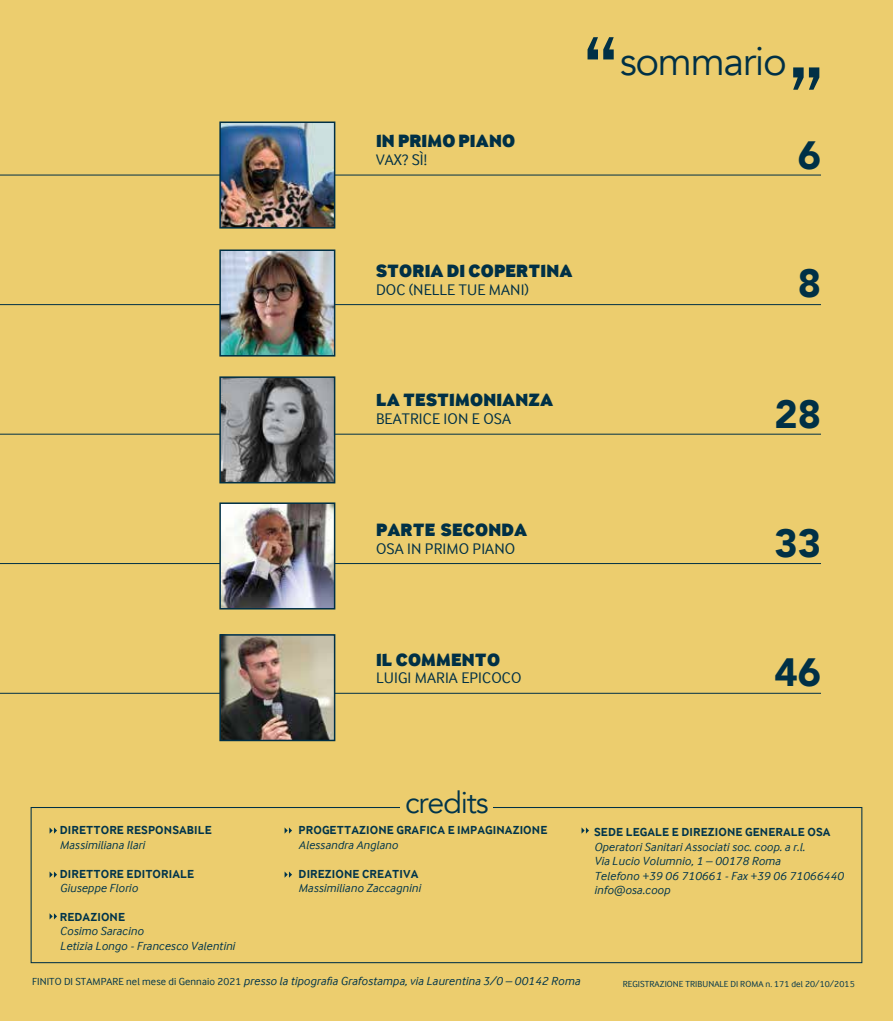
<style>
.page{position:relative;width:893px;height:1021px;background:#fff}
.page>*{position:absolute;margin:0;border:0;box-sizing:border-box;transform-origin:0 0}
.t1{font:40.2px "Avenir";letter-spacing:-.035em;color:#003046}
.t2{font:900 39.45px "Avenir";color:#003046}
.t3{font:30.15px "Avenir";letter-spacing:-.035em;color:#00344b}
.t4{font:900 18.45px "Arla Inter Face";letter-spacing:.01em;color:#003046}
.t5{font:15.75px "Arla Inter Face";letter-spacing:.01em;color:#003046}
.t6{font:italic 12px/14.4px "Arla Inter Face";letter-spacing:.01em;color:#00344b}
.t7{font:700 12px "Arla Inter Face";letter-spacing:.01em;color:#00344b}
.t8{font:9px "Arla Inter Face";letter-spacing:.01em;color:#00344b}
.s1{font-style:normal;font-size:10.5px}
</style>
<div class="page">
<div style="left:0;top:0;width:893px;height:1020px;background:#eccd6e"></div>
<hr style="left:0;top:175px;width:821px;height:1px;background:#003046">
<hr style="left:0;top:304px;width:821px;height:1px;background:#003046">
<hr style="left:0;top:563px;width:821px;height:1px;background:#003046">
<hr style="left:0;top:434px;width:821px;height:1px;background:#003046">
<hr style="left:0;top:693px;width:821px;height:1px;background:#003046">
<svg style="left:587px;top:37px;width:27px;height:22px"></svg>
<svg style="left:793px;top:67px;width:26px;height:23px"></svg>
<div style="left:31px;top:807px;width:831px;height:156px;border:1px solid #003046"></div>
<svg style="left:50px;top:827px;width:7px;height:6px"></svg>
<svg style="left:50px;top:913px;width:7px;height:6px"></svg>
<svg style="left:50px;top:871px;width:7px;height:6px"></svg>
<svg style="left:285px;top:827px;width:7px;height:6px"></svg>
<svg style="left:581px;top:827px;width:8px;height:6px"></svg>
<svg style="left:285px;top:871px;width:7px;height:6px"></svg>
<div style="left:400px;top:792px;width:93px;height:26px;background:#eccd6e"></div>
<img style="left:222px;top:252px;width:110px;height:101px">
<div style="left:219px;top:249px;width:116px;height:107px;border:2px solid #003046"></div>
<img style="left:222px;top:124px;width:110px;height:101px">
<div style="left:219px;top:121px;width:116px;height:107px;border:2px solid #003046"></div>
<img style="left:222px;top:379px;width:110px;height:101px">
<div style="left:219px;top:376px;width:116px;height:107px;border:2px solid #003046"></div>
<img style="left:222px;top:505px;width:110px;height:101px">
<div style="left:219px;top:502px;width:116px;height:107px;border:2px solid #003046"></div>
<img style="left:222px;top:637px;width:110px;height:101px">
<div style="left:219px;top:634px;width:116px;height:107px;border:2px solid #003046"></div>
<h3 class="t4" style="left:376px;top:129px;width:141px">IN PRIMO PIANO</h3>
<h3 class="t5" style="left:376px;top:151px;width:53px">VAX? SÌ!</h3>
<h3 class="t4" style="left:376px;top:259px;width:198px">STORIA DI COPERTINA</h3>
<h3 class="t5" style="left:376px;top:280px;width:154px">DOC (NELLE TUE MANI)</h3>
<h3 class="t4" style="left:376px;top:388px;width:179px">LA TESTIMONIANZA</h3>
<h3 class="t5" style="left:376px;top:410px;width:137px">BEATRICE ION E OSA</h3>
<h3 class="t4" style="left:376px;top:518px;width:153px">PARTE SECONDA</h3>
<h3 class="t5" style="left:376px;top:539px;width:141px">OSA IN PRIMO PIANO</h3>
<h3 class="t4" style="left:376px;top:648px;width:126px">IL COMMENTO</h3>
<h3 class="t5" style="left:376px;top:669px;width:147px">LUIGI MARIA EPICOCO</h3>
<h1 class="t1" style="left:620px;top:38px;width:169px">sommario</h1>
<h2 class="t2" style="left:798px;top:121px;width:25px">6</h2>
<h2 class="t2" style="left:798px;top:249px;width:25px">8</h2>
<h2 class="t2" style="left:775px;top:380px;width:48px">28</h2>
<h2 class="t2" style="left:775px;top:509px;width:48px">33</h2>
<h2 class="t2" style="left:775px;top:638px;width:48px">46</h2>
<p class="t7" style="left:60px;top:823px;width:153px">DIRETTORE RESPONSABILE</p>
<p class="t6" style="left:60px;top:837px;width:86px">Massimiliana Ilari</p>
<p class="t7" style="left:60px;top:866px;width:136px">DIRETTORE EDITORIALE</p>
<p class="t6" style="left:60px;top:880px;width:79px">Giuseppe Florio</p>
<p class="t7" style="left:60px;top:909px;width:67px">REDAZIONE</p>
<p class="t6" style="left:60px;top:924px;width:177px">Cosimo Saracino<br>Letizia Longo - Francesco Valentini</p>
<h3 class="t3" style="left:405px;top:784px;width:85px">credits</h3>
<p class="t7" style="left:299px;top:823px;width:250px">PROGETTAZIONE GRAFICA E IMPAGINAZIONE</p>
<p class="t6" style="left:299px;top:837px;width:101px">Alessandra Anglano</p>
<p class="t7" style="left:299px;top:866px;width:121px">DIREZIONE CREATIVA</p>
<p class="t6" style="left:299px;top:880px;width:123px">Massimiliano Zaccagnini</p>
<p class="t6" style="left:32px;top:974px;width:549px"><span class="s1">FINITO DI STAMPARE nel mese di Gennaio 2021</span> presso la tipografia Grafostampa, via Laurentina 3/0 – 00142 Roma</p>
<p class="t7" style="left:594px;top:825px;width:238px">SEDE LEGALE E DIREZIONE GENERALE OSA</p>
<p class="t6" style="left:594px;top:839px;width:251px">Operatori Sanitari Associati soc. coop. a r.l.<br>Via Lucio Volumnio, 1 – 00178 Roma<br>Telefono +39 06 710661 - Fax +39 06 71066440 info@osa.coop</p>
<p class="t8" style="left:623px;top:978px;width:234px">REGISTRAZIONE TRIBUNALE DI ROMA n. 171 del 20/10/2015</p>
</div>
